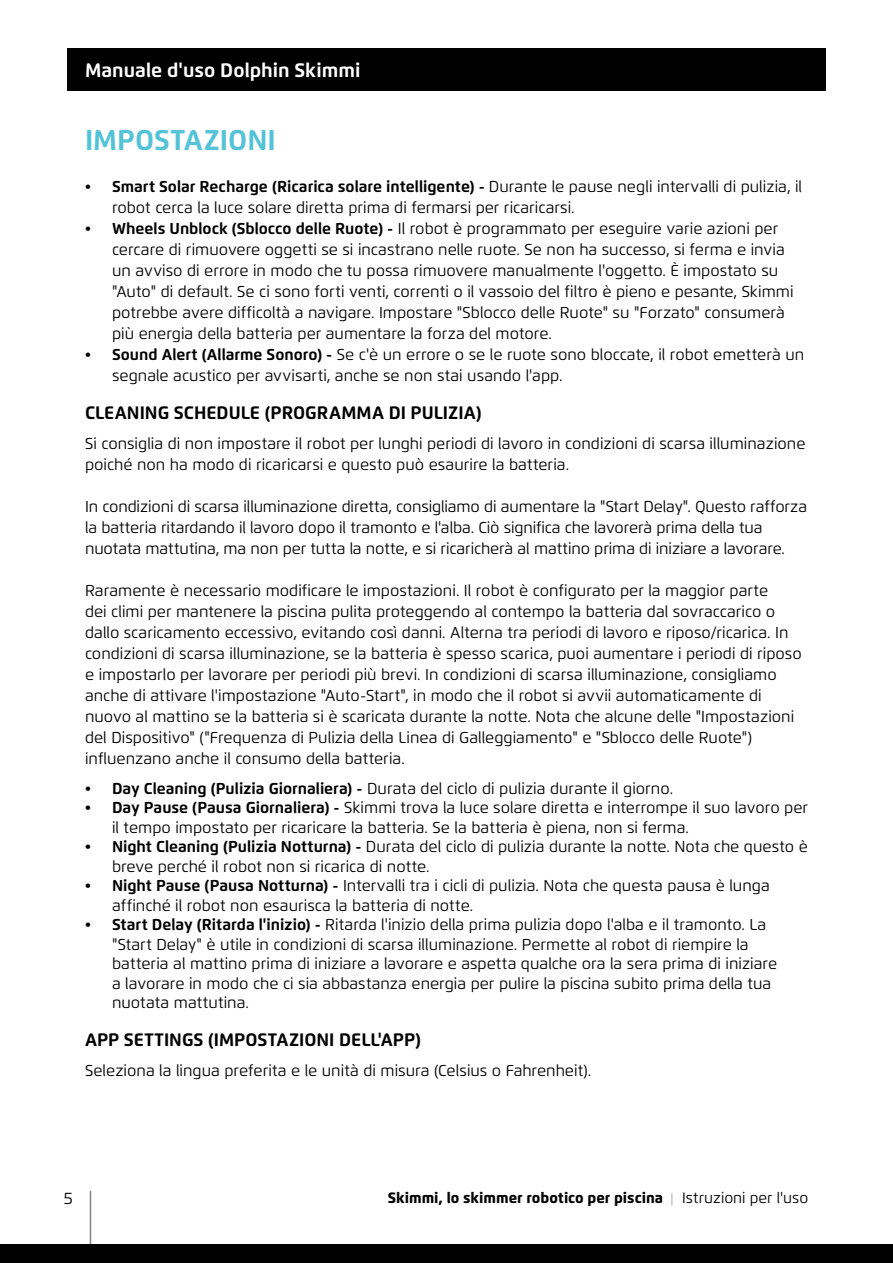
<style>
.page{position:relative;width:893px;height:1263px;background:#fff}
.page>*{position:absolute;margin:0;border:0;box-sizing:border-box;transform-origin:0 0}
.t1{font:700 28.5px "Flexo";color:#54c3d8}
.t2{font:700 19.5px "Flexo";color:#fff}
.t3{font:700 18px "Flexo";color:#000}
.t4{font:16.5px "Flexo";color:#000}
.t5{font:15.75px/21px "Flexo";color:#000}
.t6{font:800 15px "Flexo";color:#000}
.s1{font-weight:700}
.s2{font-weight:300;font-size:13.5px;color:#939598}
.s3{font-weight:400}
</style>
<div class="page">
<hr style="left:90px;top:1191px;width:1px;height:72px;background:#808285">
<div style="left:0;top:1244px;width:893px;height:19px;background:#000"></div>
<div style="left:67px;top:48px;width:759px;height:43px;background:#000"></div>
<p class="t2" style="left:85px;top:59px;width:277px">Manuale d'uso Dolphin Skimmi</p>
<h1 class="t1" style="left:85px;top:123px;width:192px">IMPOSTAZIONI</h1>
<p class="t5" style="left:112px;top:176px;width:692px;text-indent:-27px"><span class="s1">• Smart Solar Recharge (Ricarica solare intelligente) -</span> Durante le pause negli intervalli di pulizia, il robot cerca la luce solare diretta prima di fermarsi per ricaricarsi.</p>
<p class="t5" style="left:112px;top:218px;width:683px;text-indent:-27px"><span class="s1">• Wheels Unblock (Sblocco delle Ruote) -</span> Il robot è programmato per eseguire varie azioni per cercare di rimuovere oggetti se si incastrano nelle ruote. Se non ha successo, si ferma e invia un avviso di errore in modo che tu possa rimuovere manualmente l'oggetto. È impostato su "Auto" di default. Se ci sono forti venti, correnti o il vassoio del filtro è pieno e pesante, Skimmi potrebbe avere difficoltà a navigare. Impostare "Sblocco delle Ruote" su "Forzato" consumerà più energia della batteria per aumentare la forza del motore.</p>
<p class="t5" style="left:112px;top:344px;width:694px;text-indent:-27px"><span class="s1">• Sound Alert (Allarme Sonoro) -</span> Se c'è un errore o se le ruote sono bloccate, il robot emetterà un segnale acustico per avvisarti, anche se non stai usando l'app.</p>
<p class="t3" style="left:85px;top:401px;width:398px">CLEANING SCHEDULE (PROGRAMMA DI PULIZIA)</p>
<p class="t5" style="left:85px;top:433px;width:722px">Si consiglia di non impostare il robot per lunghi periodi di lavoro in condizioni di scarsa illuminazione poiché non ha modo di ricaricarsi e questo può esaurire la batteria.</p>
<p class="t5" style="left:85px;top:496px;width:724px">In condizioni di scarsa illuminazione diretta, consigliamo di aumentare la "Start Delay". Questo rafforza la batteria ritardando il lavoro dopo il tramonto e l'alba. Ciò significa che lavorerà prima della tua nuotata mattutina, ma non per tutta la notte, e si ricaricherà al mattino prima di iniziare a lavorare.</p>
<p class="t5" style="left:85px;top:580px;width:718px">Raramente è necessario modificare le impostazioni. Il robot è configurato per la maggior parte<br>dei climi per mantenere la piscina pulita proteggendo al contempo la batteria dal sovraccarico o dallo scaricamento eccessivo, evitando così danni. Alterna tra periodi di lavoro e riposo/ricarica. In condizioni di scarsa illuminazione, se la batteria è spesso scarica, puoi aumentare i periodi di riposo e impostarlo per lavorare per periodi più brevi. In condizioni di scarsa illuminazione, consigliamo anche di attivare l'impostazione "Auto-Start", in modo che il robot si avvii automaticamente di nuovo al mattino se la batteria si è scaricata durante la notte. Nota che alcune delle "Impostazioni del Dispositivo" ("Frequenza di Pulizia della Linea di Galleggiamento" e "Sblocco delle Ruote") influenzano anche il consumo della batteria.</p>
<p class="t5" style="left:85px;top:778px;width:590px"><span class="s1">• Day Cleaning (Pulizia Giornaliera) -</span> Durata del ciclo di pulizia durante il giorno.</p>
<p class="t5" style="left:112px;top:798px;width:697px;line-height:19.5px;text-indent:-27px"><span class="s1">• Day Pause (Pausa Giornaliera) -</span> Skimmi trova la luce solare diretta e interrompe il suo lavoro per il tempo impostato per ricaricare la batteria. Se la batteria è piena, non si ferma.</p>
<p class="t5" style="left:112px;top:837px;width:697px;line-height:19.5px;text-indent:-27px"><span class="s1">• Night Cleaning (Pulizia Notturna) -</span> Durata del ciclo di pulizia durante la notte. Nota che questo è breve perché il robot non si ricarica di notte.</p>
<p class="t5" style="left:112px;top:876px;width:659px;line-height:19.5px;text-indent:-27px"><span class="s1">• Night Pause (Pausa Notturna) -</span> Intervalli tra i cicli di pulizia. Nota che questa pausa è lunga affinché il robot non esaurisca la batteria di notte.</p>
<p class="t5" style="left:112px;top:915px;width:667px;line-height:19.5px;text-indent:-27px"><span class="s1">• Start Delay (Ritarda l'inizio) -</span> Ritarda l'inizio della prima pulizia dopo l'alba e il tramonto. La "Start Delay" è utile in condizioni di scarsa illuminazione. Permette al robot di riempire la batteria al mattino prima di iniziare a lavorare e aspetta qualche ora la sera prima di iniziare a lavorare in modo che ci sia abbastanza energia per pulire la piscina subito prima della tua nuotata mattutina.</p>
<p class="t3" style="left:85px;top:1028px;width:337px">APP SETTINGS (IMPOSTAZIONI DELL'APP)</p>
<p class="t5" style="left:85px;top:1060px;width:508px">Seleziona la lingua preferita e le unità di misura (Celsius o Fahrenheit).</p>
<p class="t4" style="left:64px;top:1188px;width:11px">5</p>
<p class="t6" style="left:388px;top:1188px;width:422px">Skimmi, lo skimmer robotico per piscina <span class="s2">|</span> <span class="s3">Istruzioni per l'uso</span></p>
</div>
